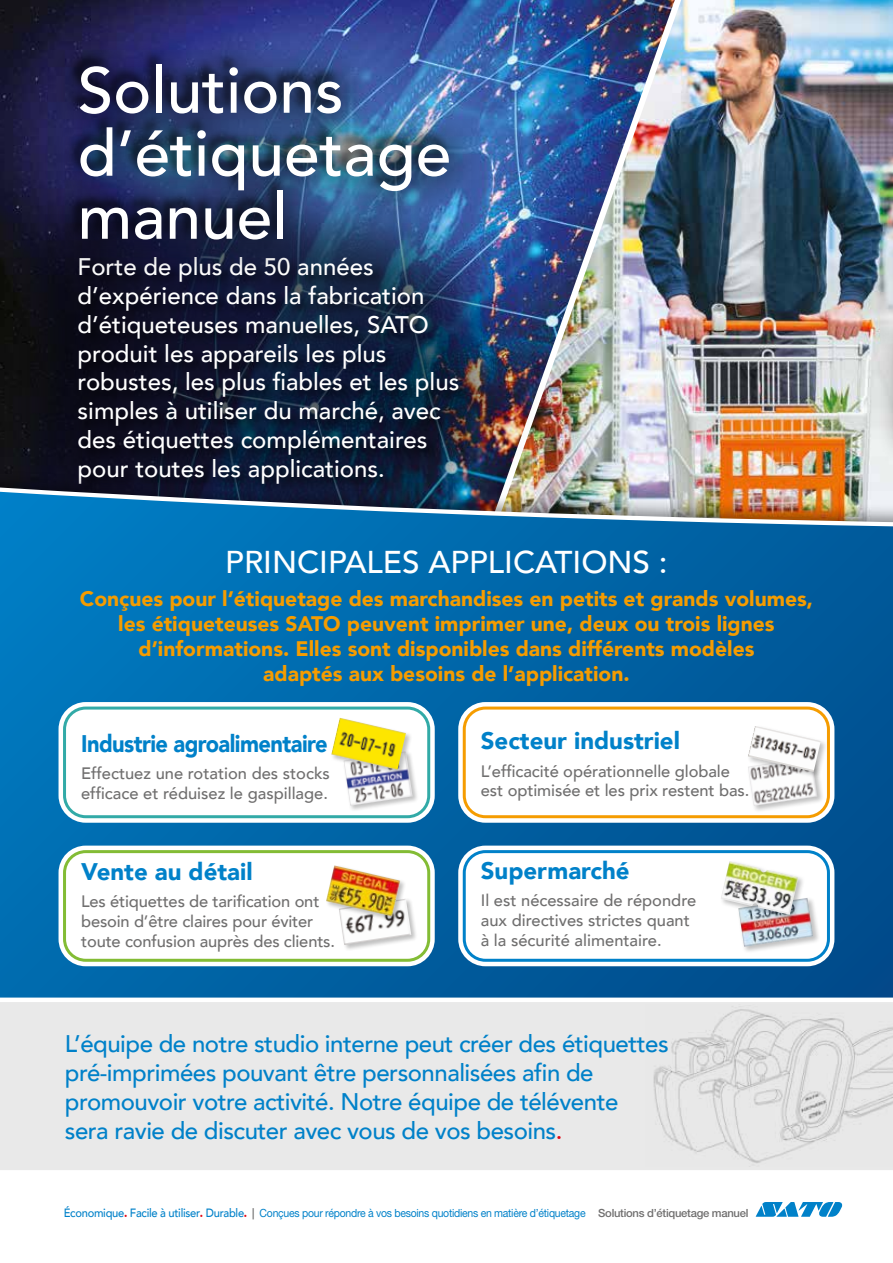
<style>
.page{position:relative;width:893px;height:1263px;background:#fff}
.page>*{position:absolute;margin:0;border:0;box-sizing:border-box;transform-origin:0 0}
.t1{font:500 64.05px/63px "Avenir";color:#fff}
.t2{font:500 31.5px "Avenir";color:#fff}
.t3{font:500 24px/28.8px "Avenir";color:#fff}
.t4{font:500 24px/28.8px "Avenir";letter-spacing:-.02em;color:#0081c9}
.t5{font:900 24px "Avenir";color:#0081c9}
.t6{font:900 24px "Avenir";letter-spacing:-.025em;color:#0081c9;scale:.91 1}
.t7{font:900 21px/25.2px "Avenir";color:#f59c00;text-align:center}
.t8{font:500 16.5px/19.8px "Avenir";letter-spacing:-.005em;color:#706f6f}
.t9{font:11.25px "Helvetica Neue LT Pro";letter-spacing:-.025em;color:#0081c9;scale:.93 1}
.s1{color:#e30613}
.s2{font-family:"Avenir";font-weight:500;font-size:12px}
.s3{font-family:"Avenir";font-weight:900;font-size:12px;color:#e30613}
.s4{font-weight:500;color:#706f6f}
</style>
<div class="page">
<img style="left:0;top:0;width:476px;height:165px">
<img style="left:476px;top:0;width:417px;height:466px">
<div style="left:0;top:165px;width:549px;height:410px;background:#000;opacity:.6"></div>
<div style="left:41px;top:25px;width:447px;height:254px;background:#000;opacity:.4"></div>
<div style="left:0;top:466px;width:893px;height:797px;background:#000;opacity:.45"></div>
<div style="left:877px;top:318px;width:16px;height:150px;background:#000;opacity:.45"></div>
<svg style="left:890px;top:330px;width:3px;height:106px"></svg>
<svg style="left:0;top:492px;width:893px;height:503px;background:#0a69a6"></svg>
<div style="left:0;top:1170px;width:893px;height:93px;background:#fff"></div>
<svg style="left:756px;top:1202px;width:86px;height:15px"></svg>
<div style="left:0;top:995px;width:893px;height:175px;background:#e9e9e9"></div>
<img style="left:645px;top:1004px;width:248px;height:163px">
<svg style="left:880px;top:1168px;width:13px;height:2px"></svg>
<div style="left:59px;top:702px;width:376px;height:121px;border:12px solid #fff;border-radius:21px"></div>
<div style="left:458px;top:702px;width:376px;height:121px;border:12px solid #fff;border-radius:21px"></div>
<div style="left:59px;top:846px;width:376px;height:120px;border:12px solid #fff;border-radius:21px"></div>
<div style="left:458px;top:846px;width:376px;height:120px;border:12px solid #fff;border-radius:21px"></div>
<div style="left:65px;top:708px;width:364px;height:109px;background:#fff;border-radius:21px"></div>
<div style="left:63px;top:706px;width:367px;height:112px;border:3px solid #32aaa7;border-radius:21px"></div>
<div style="left:464px;top:708px;width:364px;height:109px;background:#fff;border-radius:21px"></div>
<div style="left:463px;top:706px;width:367px;height:112px;border:3px solid #f59c00;border-radius:21px"></div>
<div style="left:65px;top:852px;width:364px;height:108px;background:#fff;border-radius:21px"></div>
<div style="left:63px;top:850px;width:367px;height:112px;border:3px solid #83bc35;border-radius:21px"></div>
<div style="left:464px;top:852px;width:364px;height:108px;background:#fff;border-radius:21px"></div>
<div style="left:463px;top:850px;width:367px;height:112px;border:3px solid #0081c9;border-radius:21px"></div>
<div style="left:338px;top:898px;width:80px;height:54px;background:#000;opacity:.25"></div>
<img style="left:339px;top:899px;width:72px;height:46px">
<div style="left:325px;top:864px;width:82px;height:59px;background:#000;opacity:.25"></div>
<img style="left:326px;top:865px;width:74px;height:51px">
<div style="left:737px;top:897px;width:84px;height:57px;background:#000;opacity:.25"></div>
<img style="left:738px;top:898px;width:75px;height:49px">
<div style="left:343px;top:750px;width:76px;height:62px;background:#000;opacity:.25"></div>
<img style="left:344px;top:751px;width:69px;height:55px">
<div style="left:747px;top:756px;width:77px;height:57px;background:#000;opacity:.25"></div>
<img style="left:748px;top:779px;width:69px;height:27px">
<div style="left:720px;top:860px;width:85px;height:62px;background:#000;opacity:.25"></div>
<img style="left:721px;top:861px;width:77px;height:54px">
<div style="left:330px;top:717px;width:82px;height:60px;background:#000;opacity:.25"></div>
<img style="left:331px;top:718px;width:75px;height:52px">
<div style="left:747px;top:725px;width:81px;height:54px;background:#000;opacity:.25"></div>
<img style="left:748px;top:726px;width:73px;height:46px">
<h1 class="t1" style="left:78px;top:55px;width:375px">Solutions d’étiquetage manuel</h1>
<p class="t3" style="left:78px;top:251px;width:383px">Forte de plus de 50 années d’expérience dans la fabrication d’étiqueteuses manuelles, SATO produit les appareils les plus robustes, les plus fiables et les plus simples à utiliser du marché, avec des étiquettes complémentaires pour toutes les applications.</p>
<h2 class="t2" style="left:225px;top:535px;width:444px">PRINCIPALES APPLICATIONS :</h2>
<p class="t7" style="left:80px;top:585px;width:734px">Conçues pour l’étiquetage des marchandises en petits et grands volumes, les étiqueteuses SATO peuvent imprimer une, deux ou trois lignes d’informations. Elles sont disponibles dans différents modèles<br>adaptés aux besoins de l’application.</p>
<h3 class="t6" style="left:81px;top:723px;width:272px">Industrie agroalimentaire</h3>
<p class="t8" style="left:81px;top:762px;width:250px">Effectuez une rotation des stocks efficace et réduisez le gaspillage.</p>
<h3 class="t5" style="left:81px;top:851px;width:173px">Vente au détail</h3>
<p class="t8" style="left:81px;top:891px;width:255px">Les étiquettes de tarification ont besoin d’être claires pour éviter toute confusion auprès des clients.</p>
<h3 class="t5" style="left:481px;top:720px;width:201px">Secteur industriel</h3>
<p class="t8" style="left:481px;top:760px;width:270px">L’efficacité opérationnelle globale est optimisée et les prix restent bas.</p>
<h3 class="t5" style="left:481px;top:850px;width:150px">Supermarché</h3>
<p class="t8" style="left:481px;top:890px;width:217px">Il est nécessaire de répondre aux directives strictes quant à la sécurité alimentaire.</p>
<h3 class="t4" style="left:65px;top:1028px;width:605px">L’équipe de notre studio interne peut créer des étiquettes pré-imprimées pouvant être personnalisées afin de promouvoir votre activité. Notre équipe de télévente<br>sera ravie de discuter avec vous de vos besoins<span class="s1">.</span></h3>
<p class="t9" style="left:64px;top:1206px;width:738px"><span class="s2">Économique</span><span class="s3">.</span> <span class="s2">Facile à utiliser</span><span class="s3">.</span> <span class="s2">Durable</span><span class="s3">.</span> <span class="s4">|</span> Conçues pour répondre à vos besoins quotidiens en matière d’étiquetage <span class="s4">Solutions d’étiquetage manuel</span></p>
</div>
